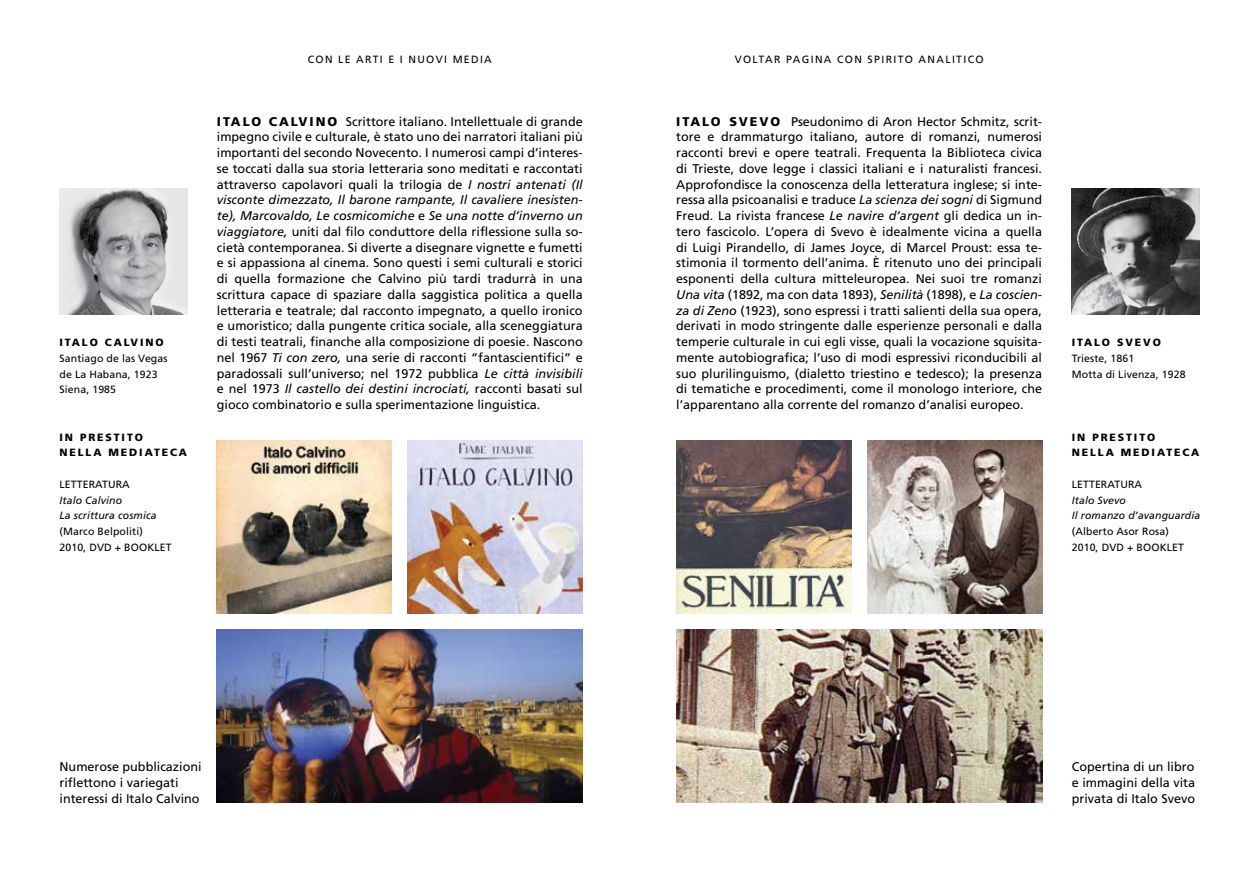
<style>
.page{position:relative;width:1259px;height:893px;background:#fff}
.page>*{position:absolute;margin:0;border:0;box-sizing:border-box;transform-origin:0 0}
.t1{font:12.6px/15.8px "Frutiger";color:#000;text-align:justify}
.t2{font:10.5px/15.8px "Frutiger";letter-spacing:.01em;color:#000}
.t3{font:900 10.5px/15.8px "Frutiger";letter-spacing:.18em;color:#000}
.t4{font:italic 10.5px/15.8px "Frutiger";letter-spacing:.01em;color:#000}
.t5{font:10.5px "Frutiger";letter-spacing:.13em;color:#000}
.s1{font-weight:900}
.s2{font-style:italic}
</style>
<div class="page">
<img style="left:1071px;top:189px;width:128px;height:126px">
<img style="left:60px;top:189px;width:127px;height:126px">
<img style="left:867px;top:441px;width:175px;height:173px">
<img style="left:408px;top:441px;width:175px;height:173px">
<img style="left:676px;top:441px;width:175px;height:173px">
<img style="left:217px;top:441px;width:175px;height:173px">
<img style="left:217px;top:630px;width:366px;height:173px">
<img style="left:676px;top:630px;width:366px;height:173px">
<p class="t3" style="left:60px;top:334px;width:106px">ITALO CALVINO</p>
<p class="t2" style="left:60px;top:350px;width:109px">Santiago de las Vegas de La Habana, 1923<br>Siena, 1985</p>
<p class="t3" style="left:60px;top:429px;width:129px">IN PRESTITO<br>NELLA MEDIATECA</p>
<p class="t2" style="left:60px;top:476px;width:72px">LETTERATURA</p>
<p class="t4" style="left:60px;top:492px;width:99px">Italo Calvino<br>La scrittura cosmica</p>
<p class="t2" style="left:60px;top:523px;width:114px">(Marco Belpoliti)<br>2010, DVD + BOOKLET</p>
<p class="t5" style="left:308px;top:53px;width:186px">CON LE ARTI E I NUOVI MEDIA</p>
<p class="t5" style="left:734px;top:53px;width:250px">VOLTAR PAGINA CON SPIRITO ANALITICO</p>
<p class="t1" style="left:217px;top:113px;width:367px"><span class="s1">ITALO CALVINO</span> Scrittore italiano. Intellettuale di grande impegno civile e culturale, è stato uno dei narratori italiani più importanti del secondo Novecento. I numerosi campi d’interes&shy;se toccati dalla sua storia letteraria sono meditati e raccontati attraverso capolavori quali la trilogia de <span class="s2">I nostri antenati (Il visconte dimezzato, Il barone rampante, Il cavaliere inesisten&shy;te), Marcovaldo, Le cosmicomiche</span> e <span class="s2">Se una notte d’inverno un viaggiatore,</span> uniti dal filo conduttore della riflessione sulla so&shy;cietà contemporanea. Si diverte a disegnare vignette e fumetti e si appassiona al cinema. Sono questi i semi culturali e storici di quella formazione che Calvino più tardi tradurrà in una scrittura capace di spaziare dalla saggistica politica a quella letteraria e teatrale; dal racconto impegnato, a quello ironico e umoristico; dalla pungente critica sociale, alla sceneggiatura di testi teatrali, finanche alla composizione di poesie. Nascono nel 1967 <span class="s2">Ti con zero,</span> una serie di racconti “fantascientifici” e paradossali sull’universo; nel 1972 pubblica <span class="s2">Le città invisibili </span>e nel 1973 <span class="s2">Il castello dei destini incrociati,</span> racconti basati sul gioco combinatorio e sulla sperimentazione linguistica.</p>
<p class="t1" style="left:676px;top:113px;width:367px"><span class="s1">ITALO SVEVO</span> Pseudonimo di Aron Hector Schmitz, scrit&shy;tore e drammaturgo italiano, autore di romanzi, numerosi racconti brevi e opere teatrali. Frequenta la Biblioteca civica di Trieste, dove legge i classici italiani e i naturalisti francesi.<br>Approfondisce la conoscenza della letteratura inglese; si inte&shy;ressa alla psicoanalisi e traduce <span class="s2">La scienza dei sogni</span> di Sigmund Freud. La rivista francese <span class="s2">Le navire d’argent</span> gli dedica un in&shy;tero fascicolo. L’opera di Svevo è idealmente vicina a quella di Luigi Pirandello, di James Joyce, di Marcel Proust: essa te&shy;stimonia il tormento dell’anima. È ritenuto uno dei principali esponenti della cultura mitteleuropea. Nei suoi tre romanzi <span class="s2">Una vita</span> (1892, ma con data 1893), <span class="s2">Senilità</span> (1898), e <span class="s2">La coscien&shy;za di Zeno</span> (1923), sono espressi i tratti salienti della sua opera, derivati in modo stringente dalle esperienze personali e dalla temperie culturale in cui egli visse, quali la vocazione squisita&shy;mente autobiografica; l’uso di modi espressivi riconducibili al suo plurilinguismo, (dialetto triestino e tedesco); la presenza di tematiche e procedimenti, come il monologo interiore, che l’apparentano alla corrente del romanzo d’analisi europeo.</p>
<p class="t3" style="left:1071px;top:334px;width:91px">ITALO SVEVO</p>
<p class="t2" style="left:1071px;top:350px;width:115px">Trieste, 1861<br>Motta di Livenza, 1928</p>
<p class="t3" style="left:1071px;top:429px;width:129px">IN PRESTITO<br>NELLA MEDIATECA</p>
<p class="t2" style="left:1071px;top:476px;width:72px">LETTERATURA</p>
<p class="t4" style="left:1071px;top:492px;width:130px">Italo Svevo<br>Il romanzo d’avanguardia</p>
<p class="t2" style="left:1071px;top:523px;width:114px">(Alberto Asor Rosa)<br>2010, DVD + BOOKLET</p>
<p class="t1" style="left:60px;top:759px;width:144px;text-align:left">Numerose pubblicazioni riflettono i variegati interessi di Italo Calvino</p>
<p class="t1" style="left:1071px;top:759px;width:125px">Copertina di un libro e immagini della vita privata di Italo Svevo</p>
</div>
